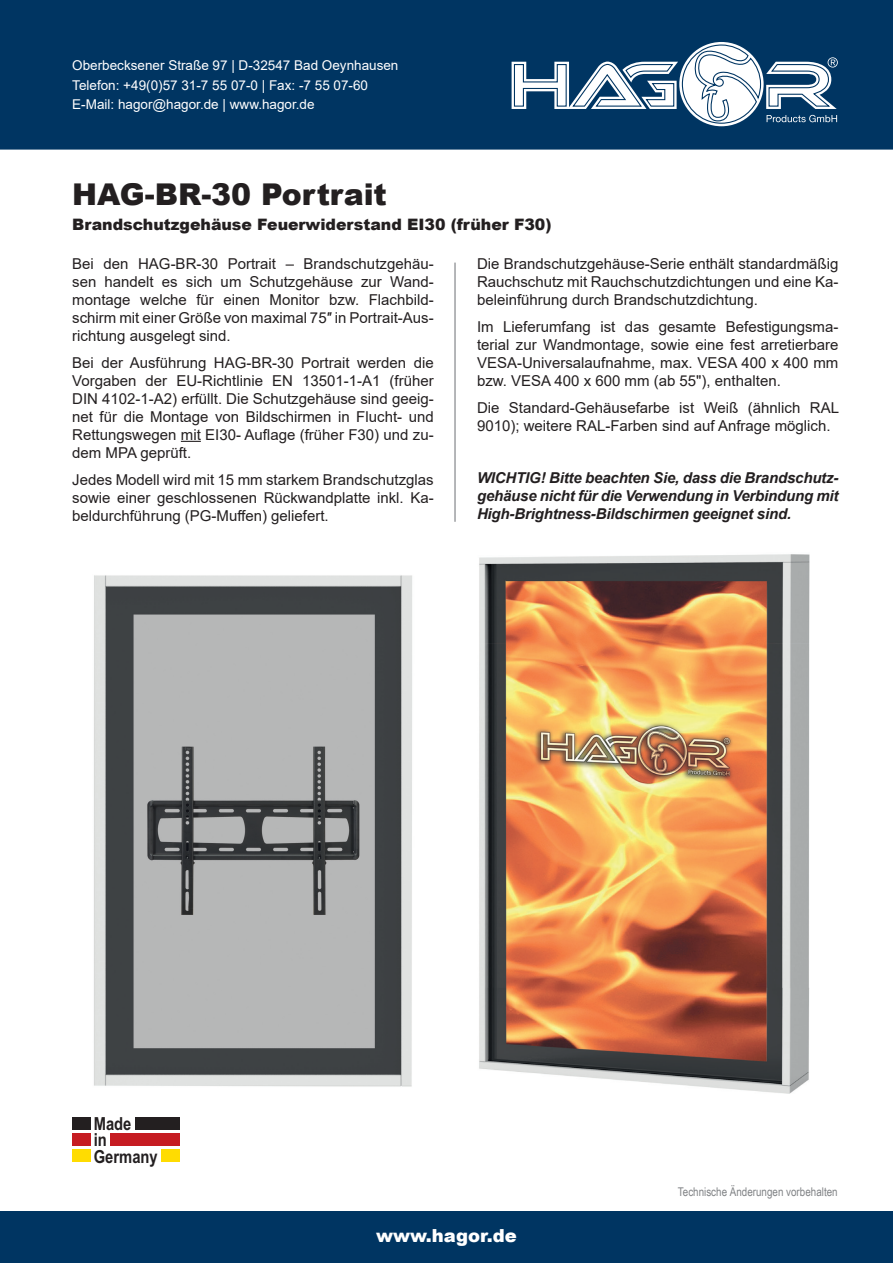
<style>
.page{position:relative;width:893px;height:1263px;background:#fff}
.page>*{position:absolute;margin:0;border:0;box-sizing:border-box;transform-origin:0 0}
.t1{font:900 30px "Arial";color:#231f20}
.t2{font:700 18px/16.5px "Arial Narrow";color:#231f20}
.t3{font:900 18px "Arial";color:#fff}
.t4{font:900 15.75px "Arial";color:#231f20}
.t5{font:15px/18px "Arial";color:#231f20;text-align:justify}
.t6{font:italic 700 15px/18px "Arial";letter-spacing:-.01em;color:#231f20;text-align:justify}
.t7{font:13.5px/19.5px "Arial";color:#fff}
.t8{font:12px "Arial Narrow";color:#808285}
</style>
<div class="page">
<div style="left:0;top:1212px;width:893px;height:51px;background:#003562"></div>
<div style="left:0;top:0;width:893px;height:150px;background:#003562"></div>
<svg style="left:502px;top:39px;width:357px;height:92px"></svg>
<svg style="left:181px;top:441px;width:20px;height:1px"></svg>
<hr style="left:454px;top:263px;width:2px;height:259px;background:#9d9fa2">
<img style="left:479px;top:554px;width:331px;height:540px">
<img style="left:72px;top:575px;width:340px;height:571px">
<div style="left:135px;top:1117px;width:45px;height:12px;background:#231f20"></div>
<div style="left:111px;top:1133px;width:69px;height:13px;background:#c61c22"></div>
<div style="left:161px;top:1149px;width:19px;height:13px;background:#ffdc01"></div>
<div style="left:72px;top:1117px;width:19px;height:12px;background:#231f20"></div>
<div style="left:72px;top:1133px;width:19px;height:13px;background:#c61c22"></div>
<div style="left:72px;top:1149px;width:19px;height:13px;background:#ffdc01"></div>
<p class="t7" style="left:72px;top:56px;width:328px">Oberbecksener Straße 97 | D-32547 Bad Oeynhausen<br>Telefon: +49(0)57 31-7 55 07-0 | Fax: -7 55 07-60<br>E-Mail: hagor@hagor.de | www.hagor.de</p>
<h1 class="t1" style="left:72px;top:172px;width:316px">HAG-BR-30 Portrait</h1>
<p class="t4" style="left:72px;top:213px;width:481px">Brandschutzgehäuse Feuerwiderstand EI30 (früher F30)</p>
<p class="t5" style="left:72px;top:254px;width:363px">Bei den HAG-BR-30 Portrait – Brandschutzgehäu&shy;sen handelt es sich um Schutzgehäuse zur Wand&shy;montage welche für einen Monitor bzw. Flachbild&shy;schirm mit einer Größe von maximal 75″ in Portrait-Aus&shy;richtung ausgelegt sind.</p>
<p class="t5" style="left:72px;top:353px;width:363px">Bei der Ausführung HAG-BR-30 Portrait werden die Vorgaben der EU-Richtlinie EN 13501-1-A1 (früher DIN 4102-1-A2) erfüllt. Die Schutzgehäuse sind geeig&shy;net für die Montage von Bildschirmen in Flucht- und Rettungswegen mit EI30- Auflage (früher F30) und zu&shy;dem MPA geprüft.</p>
<p class="t5" style="left:72px;top:470px;width:363px">Jedes Modell wird mit 15 mm starkem Brandschutzglas sowie einer geschlossenen Rückwandplatte inkl. Ka&shy;beldurchführung (PG-Muffen) geliefert.</p>
<p class="t5" style="left:477px;top:254px;width:363px">Die Brandschutzgehäuse-Serie enthält standardmäßig Rauchschutz mit Rauchschutzdichtungen und eine Ka&shy;beleinführung durch Brandschutzdichtung.</p>
<p class="t5" style="left:477px;top:317px;width:363px">Im Lieferumfang ist das gesamte Befestigungsma&shy;terial zur Wandmontage, sowie eine fest arretierbare VESA-Universalaufnahme, max. VESA 400 x 400 mm bzw. VESA 400 x 600 mm (ab 55"), enthalten.</p>
<p class="t5" style="left:477px;top:398px;width:363px">Die Standard-Gehäusefarbe ist Weiß (ähnlich RAL<br>9010); weitere RAL-Farben sind auf Anfrage möglich.</p>
<p class="t6" style="left:477px;top:469px;width:363px">WICHTIG! Bitte beachten Sie, dass die Brandschutz&shy;gehäuse nicht für die Verwendung in Verbindung mit High-Brightness-Bildschirmen geeignet sind.</p>
<p class="t2" style="left:94px;top:1114px;width:65px">Made<br>in<br>Germany</p>
<p class="t8" style="left:678px;top:1183px;width:161px">Technische Änderungen vorbehalten</p>
<p class="t3" style="left:376px;top:1222px;width:142px">www.hagor.de</p>
</div>
